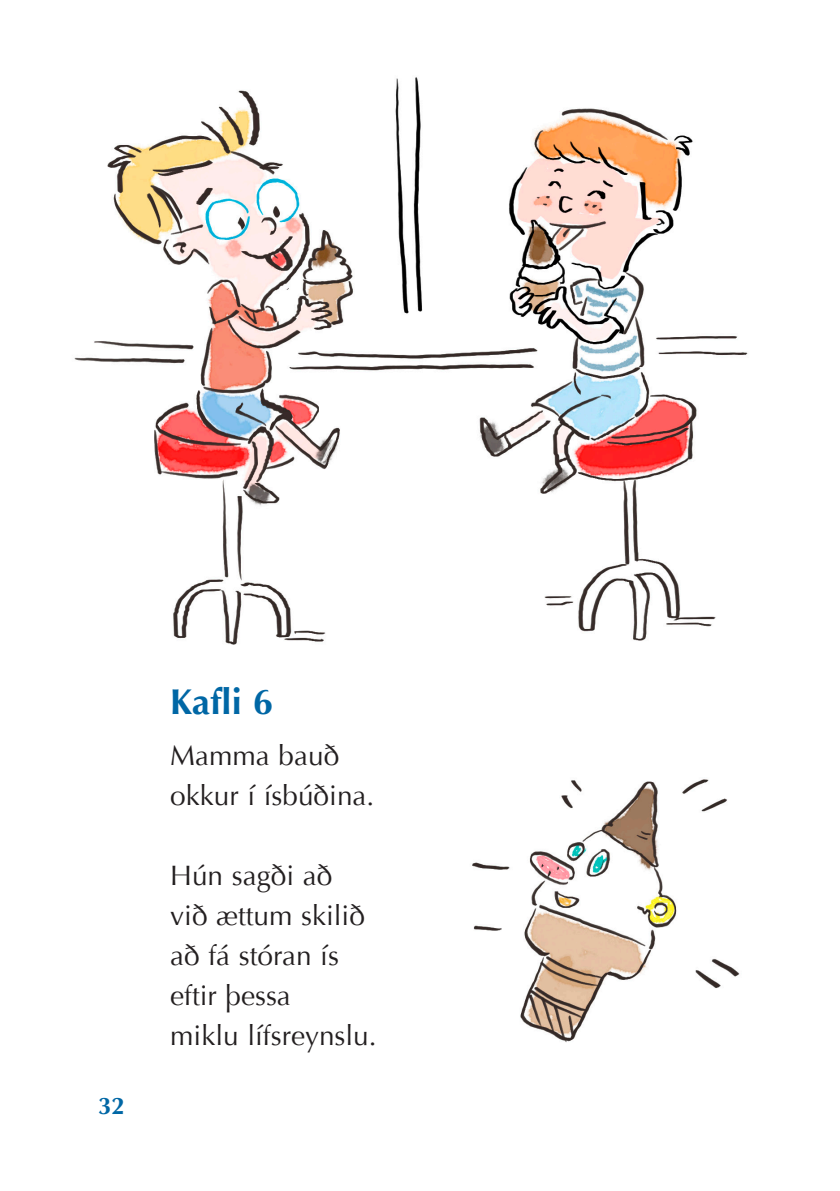
<style>
.page{position:relative;width:840px;height:1191px;background:#fff}
.page>*{position:absolute;margin:0;border:0;box-sizing:border-box;transform-origin:0 0}
.t1{font:700 36px "Optima";color:#0067a5}
.t2{font:28px/40px "Optima";color:#231f20}
.t3{font:700 24px "Optima";color:#0067a5}
</style>
<div class="page">
<img style="left:74px;top:77px;width:674px;height:966px">
<p class="t3" style="left:98px;top:1091px;width:28px">32</p>
<p class="t1" style="left:170px;top:680px;width:104px">Kafli 6</p>
<p class="t2" style="left:170px;top:736px;width:205px">Mamma bauð okkur í ísbúðina.</p>
<p class="t2" style="left:170px;top:856px;width:208px">Hún sagði að við ættum skilið að fá stóran ís eftir þessa<br>miklu lífsreynslu.</p>
</div>
